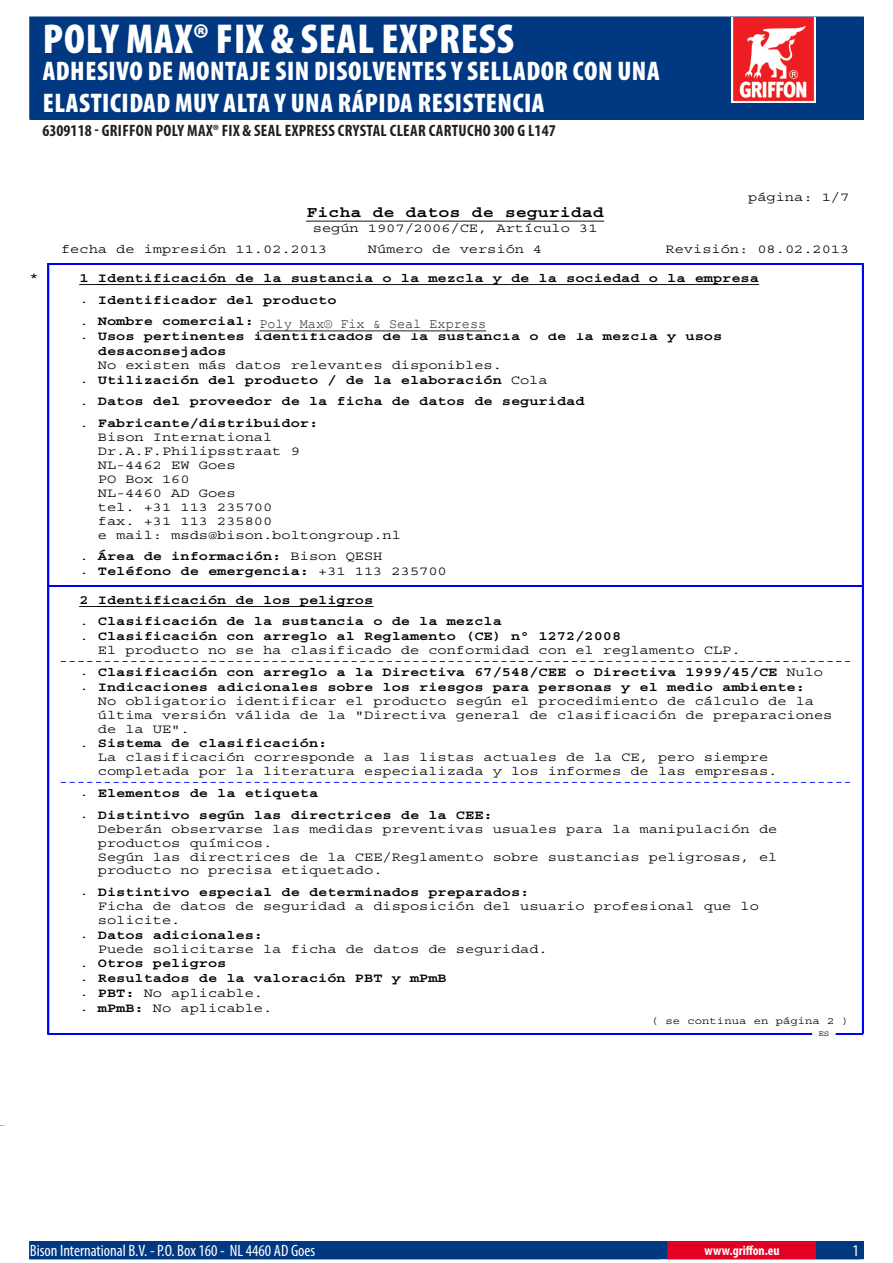
<style>
.page{position:relative;width:893px;height:1263px;background:#fff}
.page>*{position:absolute;margin:0;border:0;box-sizing:border-box;transform-origin:0 0}
.PageHeader{font:900 condensed 42px "Myriad Pro";letter-spacing:.02em;color:#fff}
.PageSubheader{font:900 condensed 27px/32.4px "Myriad Pro";letter-spacing:.02em;color:#fff}
.TOCItem{font:700 condensed 16.5px "Myriad Pro";letter-spacing:.02em;color:#231f20}
.ContactData{font:condensed 16.5px "Myriad Pro";color:#fff}
.t1{font:700 15.45px "Courier";color:#000;scale:1.18 1}
.MSDS_Text{font:13.5px "Courier New";color:#231f20}
.URL{font:700 condensed 13.5px "Myriad Pro";color:#fff}
.t2{font:12.9px/14px "Courier";color:#000;scale:1.18 1}
.t3{font:700 12.9px/21.8px "Courier";color:#000;scale:1.18 1}
.t4{font:10.35px "Courier";color:#000;scale:1.18 1}
.t5{font:7.8px "Courier";color:#000;scale:1.18 1}
.s1{font-weight:400}
.s2{font-weight:700}
</style>
<div class="page">
<hr style="left:306px;top:221px;width:298px;height:1px;background:#000">
<svg style="left:79px;top:284px;width:19px;height:1px"></svg>
<hr style="left:98px;top:284px;width:661px;height:1px;background:#000">
<hr style="left:48px;top:585px;width:814px;height:1px;background:#00f">
<hr style="left:48px;top:586px;width:814px;height:1px;background:#00f">
<svg style="left:79px;top:606px;width:19px;height:1px"></svg>
<hr style="left:98px;top:606px;width:275px;height:1px;background:#000">
<svg style="left:61px;top:661px;width:789px;height:1px"></svg>
<svg style="left:61px;top:782px;width:789px;height:1px"></svg>
<hr style="left:48px;top:263px;width:814px;height:1px;background:#00f">
<hr style="left:48px;top:264px;width:814px;height:1px;background:#00f">
<hr style="left:48px;top:1033px;width:814px;height:1px;background:#00f">
<hr style="left:48px;top:1034px;width:814px;height:1px;background:#00f">
<svg style="left:813px;top:1033px;width:22px;height:2px"></svg>
<hr style="left:862px;top:264px;width:1px;height:769px;background:#00f">
<hr style="left:48px;top:264px;width:1px;height:769px;background:#00f">
<hr style="left:863px;top:264px;width:1px;height:769px;background:#00f">
<div style="left:30px;top:17px;width:833px;height:102px;background:#003882"></div>
<img style="left:731px;top:17px;width:85px;height:85px">
<hr style="left:259px;top:331px;width:227px;height:1px;background:#231f20">
<div style="left:30px;top:1242px;width:833px;height:17px;background:#003882"></div>
<div style="left:29px;top:1241px;width:835px;height:18px;border:1px solid #003882"></div>
<div style="left:668px;top:1242px;width:148px;height:17px;background:#e20025"></div>
<div style="left:667px;top:1241px;width:150px;height:18px;border:1px solid #e20025"></div>
<p class="PageHeader" style="left:43px;top:12px;width:454px">POLY MAX® FIX &amp; SEAL EXPRESS</p>
<p class="PageSubheader" style="left:43px;top:54px;width:618px">ADHESIVO DE MONTAJE SIN DISOLVENTES Y SELLADOR CON UNA<br>ELASTICIDAD MUY ALTA Y UNA RÁPIDA RESISTENCIA</p>
<p class="TOCItem" style="left:43px;top:120px;width:515px">6309118 - GRIFFON POLY MAX® FIX &amp; SEAL EXPRESS CRYSTAL CLEAR CARTUCHO 300 G L147</p>
<p class="t2" style="left:748px;top:190px;width:87px">página: 1/7</p>
<p class="t1" style="left:306px;top:205px;width:254px">Ficha de datos de seguridad</p>
<p class="t2" style="left:61px;top:218px;width:456px;line-height:20.9px;text-indent:252px">según 1907/2006/CE, Artículo 31 fecha de impresión 11.02.2013</p>
<p class="t2" style="left:368px;top:243px;width:149px">Número de versión 4</p>
<p class="t2" style="left:666px;top:243px;width:157px">Revisión: 08.02.2013</p>
<p class="t2" style="left:30px;top:270px;width:9px">*</p>
<p class="t3" style="left:79px;top:267px;width:577px">1 Identificación de la sustancia o la mezcla y de la sociedad o la empresa <span class="s1">.</span> Identificador del producto<br><span class="s1">.</span> Nombre comercial: Poly Max Crystal</p>
<p class="t3" style="left:79px;top:326px;width:546px"><span class="s1">.</span> Usos pertinentes identificados de la sustancia o de la mezcla y usos</p>
<p class="t3" style="left:98px;top:340px;width:110px">desaconsejados</p>
<p class="t2" style="left:98px;top:359px;width:344px">No existen más datos relevantes disponibles.</p>
<p class="t3" style="left:79px;top:369px;width:398px"><span class="s1">.</span> Utilización del producto / de la elaboración <span class="s1">Cola</span></p>
<p class="t3" style="left:79px;top:391px;width:429px"><span class="s1">.</span> Datos del proveedor de la ficha de datos de seguridad <span class="s1">.</span> Fabricante/distribuidor:</p>
<p class="t2" style="left:98px;top:431px;width:258px">Bison International<br>Dr.A.F.Philipsstraat 9<br>NL-4462 EW Goes<br>PO Box 160<br>NL-4460 AD Goes<br>tel. +31 113 235700<br>fax. +31 113 235800<br>e mail: msds@bison.boltongroup.nl</p>
<p class="t3" style="left:79px;top:549px;width:313px;line-height:14.9px"><span class="s1">.</span> Área de información: <span class="s1">Bison QESH<br>.</span> Teléfono de emergencia: <span class="s1">+31 113 235700</span></p>
<p class="t3" style="left:79px;top:589px;width:359px">2 Identificación de los peligros<br><span class="s1">.</span> Clasificación de la sustancia o de la mezcla</p>
<p class="t2" style="left:98px;top:629px;width:546px;text-indent:-18px">. <span class="s2">Clasificación con arreglo al Reglamento (CE) n° 1272/2008<br></span>El producto no se ha clasificado de conformidad con el reglamento CLP.</p>
<p class="t3" style="left:79px;top:661px;width:632px"><span class="s1">.</span> Clasificación con arreglo a la Directiva 67/548/CEE o Directiva 1999/45/CE <span class="s1">Nulo</span></p>
<p class="t3" style="left:79px;top:676px;width:616px"><span class="s1">.</span> Indicaciones adicionales sobre los riesgos para personas y el medio ambiente:</p>
<p class="t2" style="left:98px;top:694px;width:608px">No obligatorio identificar el producto según el procedimiento de cálculo de la</p>
<p class="t2" style="left:98px;top:708px;width:624px">última versión válida de la "Directiva general de clasificación de preparaciones</p>
<p class="t2" style="left:98px;top:722px;width:79px">de la UE".</p>
<p class="t3" style="left:79px;top:733px;width:212px"><span class="s1">.</span> Sistema de clasificación:</p>
<p class="t2" style="left:98px;top:751px;width:570px">La clasificación corresponde a las listas actuales de la CE, pero siempre</p>
<p class="t2" style="left:98px;top:765px;width:577px">completada por la literatura especializada y los informes de las empresas.</p>
<p class="t3" style="left:79px;top:782px;width:352px"><span class="s1">.</span> Elementos de la etiqueta<br><span class="s1">.</span> Distintivo según las directrices de la CEE:</p>
<p class="t2" style="left:98px;top:822px;width:577px">Deberán observarse las medidas preventivas usuales para la manipulación de productos químicos.<br>Según las directrices de la CEE/Reglamento sobre sustancias peligrosas, el producto no precisa etiquetado.</p>
<p class="t3" style="left:79px;top:881px;width:383px"><span class="s1">.</span> Distintivo especial de determinados preparados:</p>
<p class="t2" style="left:98px;top:899px;width:562px">Ficha de datos de seguridad a disposición del usuario profesional que lo</p>
<p class="t2" style="left:98px;top:913px;width:72px">solicite.</p>
<p class="t3" style="left:79px;top:924px;width:157px"><span class="s1">.</span> Datos adicionales:</p>
<p class="t2" style="left:98px;top:942px;width:383px">Puede solicitarse la ficha de datos de seguridad.</p>
<p class="t3" style="left:79px;top:953px;width:126px"><span class="s1">.</span> Otros peligros</p>
<p class="t3" style="left:79px;top:967px;width:313px"><span class="s1">.</span> Resultados de la valoración PBT y mPmB</p>
<p class="t2" style="left:79px;top:987px;width:157px">. <span class="s2">PBT:</span> No aplicable.</p>
<p class="t2" style="left:79px;top:1001px;width:165px">. <span class="s2">mPmB:</span> No aplicable.</p>
<p class="t4" style="left:651px;top:1015px;width:169px">( se continua en página 2 )</p>
<p class="t5" style="left:818px;top:1030px;width:11px">ES</p>
<p class="MSDS_Text" style="left:259px;top:315px;width:228px">Poly Max® Fix &amp; Seal Express</p>
<p class="ContactData" style="left:30px;top:1241px;width:287px">Bison International B.V. - P.O. Box 1 60 - NL 4460 AD Goes</p>
<p class="URL" style="left:704px;top:1242px;width:77px">WWW.GRIFFON.EU</p>
</div>
